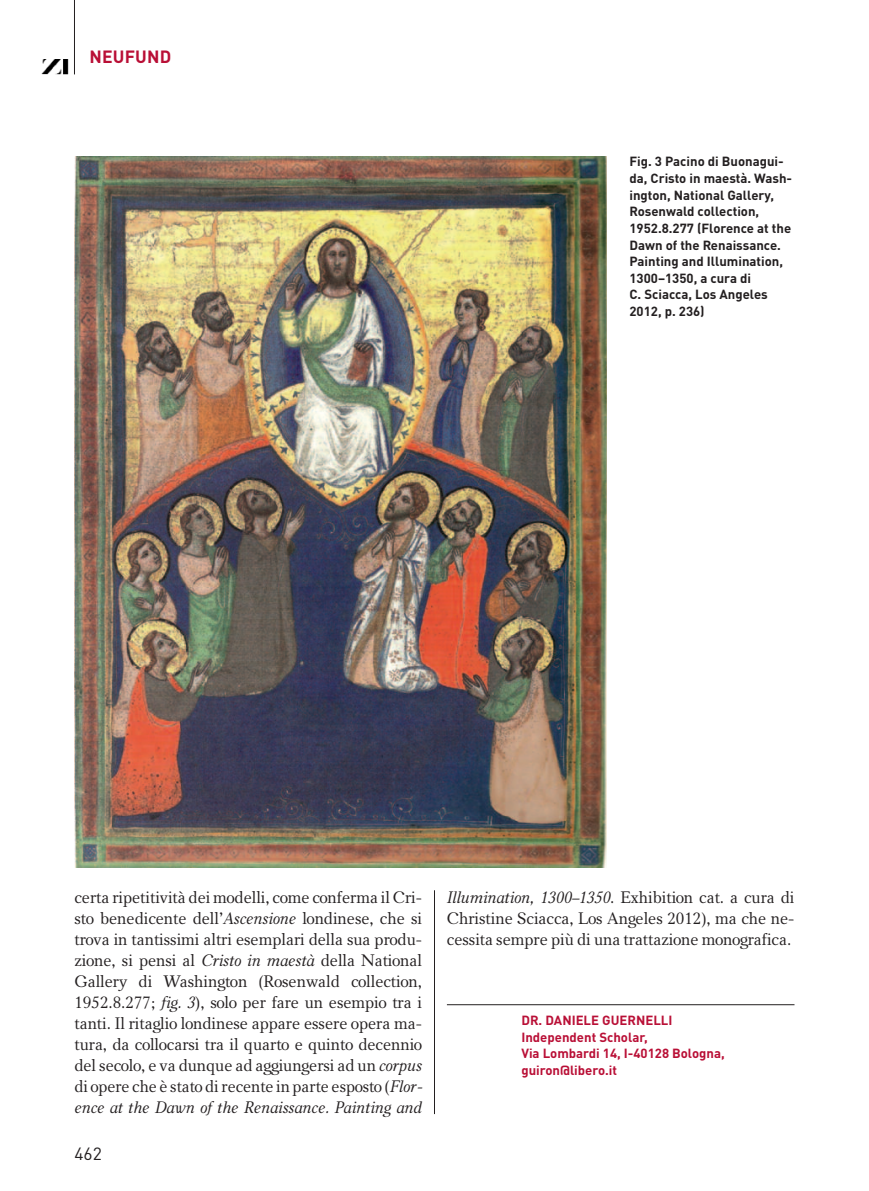
<style>
.page{position:relative;width:869px;height:1191px;background:#fff}
.page>*{position:absolute;margin:0;border:0;box-sizing:border-box;transform-origin:0 0}
.t1{font:700 17.5px "DINOT";letter-spacing:.01em;color:#b90f36}
.t2{font:17.5px "DINOT";color:#231f20}
.t3{font:16.62px/21px "Carniola";letter-spacing:-.005em;color:#231f20}
.t4{font:700 13.12px/16.6px "DINOT";color:#231f20}
.t5{font:700 13.12px/16.6px "DINOT";color:#b90f36}
.s1{font-style:italic}
</style>
<div class="page">
<hr style="left:434px;top:890px;width:1px;height:224px;background:#231f20">
<hr style="left:446px;top:1004px;width:348px;height:1px;background:#231f20">
<hr style="left:74px;top:0;width:1px;height:74px;background:#231f20">
<img style="left:41px;top:60px;width:28px;height:15px">
<img style="left:74px;top:156px;width:532px;height:712px">
<p class="t1" style="left:89px;top:51px;width:83px">NEUFUND</p>
<p class="t4" style="left:629px;top:155px;width:164px">Fig. 3 Pacino di Buonagui&shy;da, Cristo in maestà. Wash&shy;ington, National Gallery,<br>Rosenwald collection,<br>1952.8.277 (Florence at the<br>Dawn of the Renaissance.<br>Painting and Illumination,<br>1300–1350, a cura di<br>C. Sciacca, Los Angeles<br>2012, p. 236)</p>
<p class="t3" style="left:74px;top:887px;width:349px">certa ripetitività dei modelli, come conferma il Cri&shy;sto benedicente dell’<span class="s1">Ascensione</span> londinese, che si trova in tantissimi altri esemplari della sua produ&shy;zione, si pensi al <span class="s1">Cristo in maestà</span> della National Gallery di Washington (Rosenwald collection, 1952.8.277; <span class="s1">fig. 3</span>), solo per fare un esempio tra i tanti. Il ritaglio londinese appare essere opera ma&shy;tura, da collocarsi tra il quarto e quinto decennio del secolo, e va dunque ad aggiungersi ad un <span class="s1">corpus </span>di opere che è stato di recente in parte esposto (<span class="s1">Flor&shy;ence at the Dawn of the Renaissance. Painting and</span></p>
<p class="t3" style="left:446px;top:887px;width:349px;text-align:justify"><span class="s1">Illumination, 1300–1350</span>. Exhibition cat. a cura di Christine Sciacca, Los Angeles 2012), ma che ne&shy;cessita sempre più di una trattazione monografica.</p>
<p class="t5" style="left:521px;top:1013px;width:205px">DR. DANIELE GUERNELLI<br>Independent Scholar,<br>Via Lombardi 14, I-40128 Bologna, guiron@libero.it</p>
<p class="t2" style="left:74px;top:1147px;width:29px">462</p>
</div>
